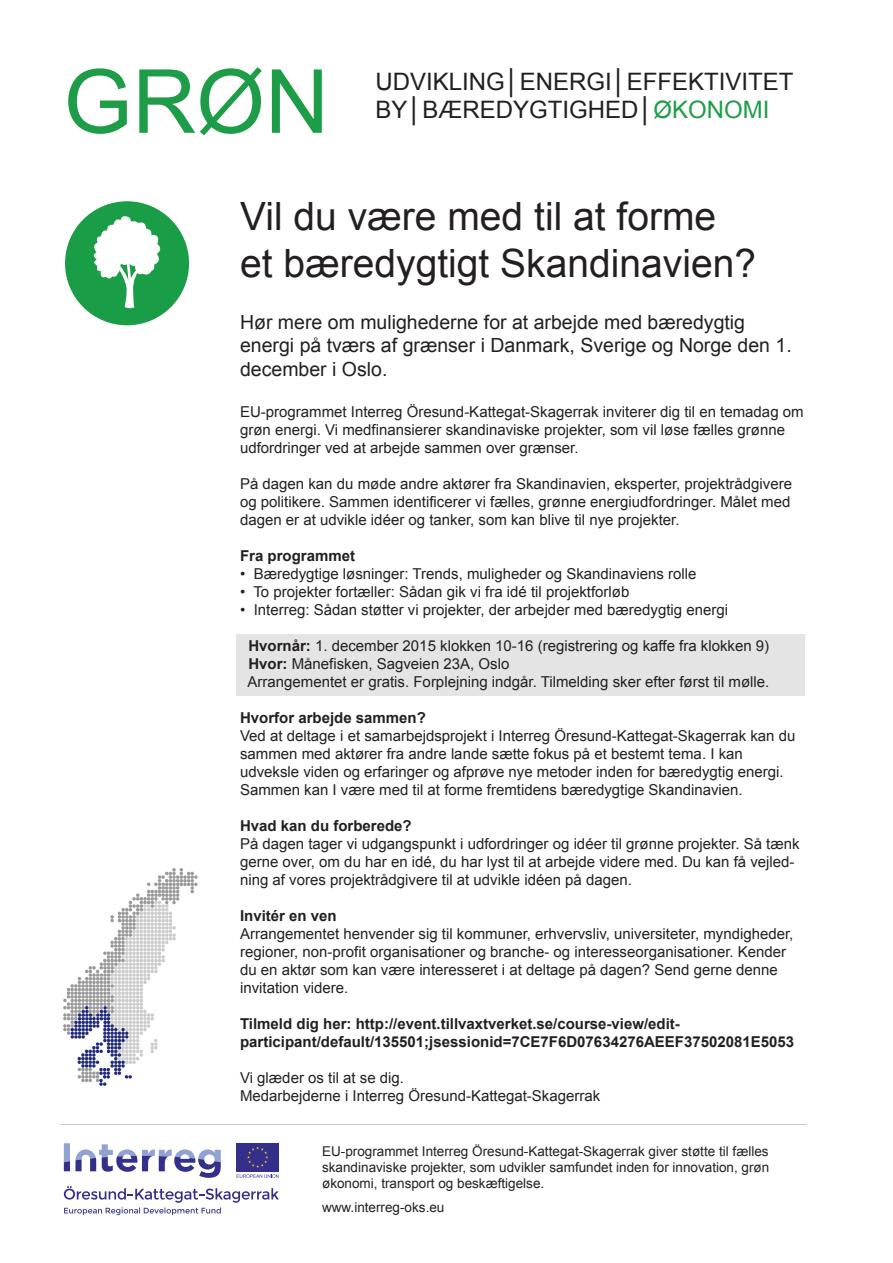
<style>
.page{position:relative;width:893px;height:1263px;background:#fff}
.page>*{position:absolute;margin:0;border:0;box-sizing:border-box;transform-origin:0 0}
.t1{font:88.5px "Arial";color:#1d9d48}
.t2{font:39px/46.8px "Arial";color:#231f20}
.t3{font:24px/28.8px "Arial";color:#231f20}
.t4{font:19.5px/23.4px "Arial";color:#231f20}
.t5{font:15px/18px "Arial";color:#231f20}
.t6{font:700 15px/18px "Arial";color:#231f20}
.t7{font:13.5px/16.2px "Arial";color:#231f20;text-align:justify}
.s1{color:#1d9d48}
.s2{font-weight:700}
</style>
<div class="page">
<svg style="left:64px;top:1186px;width:215px;height:29px"></svg>
<svg style="left:64px;top:1143px;width:157px;height:35px"></svg>
<div style="left:237px;top:1143px;width:42px;height:28px;background:#332f8a"></div>
<svg style="left:247px;top:1147px;width:21px;height:21px"></svg>
<svg style="left:237px;top:1174px;width:42px;height:4px"></svg>
<div style="left:65px;top:201px;width:124px;height:124px;background:#1a9d47;border-radius:50%"></div>
<svg style="left:93px;top:216px;width:68px;height:92px"></svg>
<img style="left:63px;top:868px;width:135px;height:218px">
<div style="left:236px;top:634px;width:568px;height:61px;background:#e5e4e4"></div>
<h1 class="t1" style="left:64px;top:44px;width:267px">GRØN</h1>
<h3 class="t3" style="left:376px;top:67px;width:420px">UDVIKLING│ENERGI│EFFEKTIVITET<br>BY│BÆREDYGTIGHED│<span class="s1">ØKONOMI</span></h3>
<h2 class="t2" style="left:240px;top:193px;width:517px">Vil du være med til at forme et bæredygtigt Skandinavien?</h2>
<h3 class="t4" style="left:240px;top:310px;width:553px">Hør mere om mulighederne for at arbejde med bæredygtig energi på tværs af grænser i Danmark, Sverige og Norge den 1. december i Oslo.</h3>
<p class="t5" style="left:240px;top:403px;width:565px">EU-programmet Interreg Öresund-Kattegat-Skagerrak inviterer dig til en temadag om grøn energi. Vi medfinansierer skandinaviske projekter, som vil løse fælles grønne udfordringer ved at arbejde sammen over grænser.</p>
<p class="t5" style="left:240px;top:475px;width:553px;text-align:justify">På dagen kan du møde andre aktører fra Skandinavien, eksperter, projektrådgivere og politikere. Sammen identificerer vi fælles, grønne energiudfordringer. Målet med dagen er at udvikle idéer og tanker, som kan blive til nye projekter.</p>
<p class="t6" style="left:240px;top:547px;width:117px">Fra programmet</p>
<p class="t5" style="left:240px;top:565px;width:458px">• Bæredygtige løsninger: Trends, muligheder og Skandinaviens rolle</p>
<p class="t5" style="left:240px;top:583px;width:391px">• To projekter fortæller: Sådan gik vi fra idé til projektforløb</p>
<p class="t5" style="left:240px;top:601px;width:489px">• Interreg: Sådan støtter vi projekter, der arbejder med bæredygtig energi</p>
<p class="t5" style="left:248px;top:637px;width:523px"><span class="s2">Hvornår:</span> 1. december 2015 klokken 10-16 (registrering og kaffe fra klokken 9)<br><span class="s2">Hvor:</span> Månefisken, Sagveien 23A, Oslo<br>Arrangementet er gratis. Forplejning indgår. Tilmelding sker efter først til mølle.</p>
<p class="t6" style="left:240px;top:709px;width:187px">Hvorfor arbejde sammen?</p>
<p class="t5" style="left:240px;top:727px;width:557px">Ved at deltage i et samarbejdsprojekt i Interreg Öresund-Kattegat-Skagerrak kan du sammen med aktører fra andre lande sætte fokus på et bestemt tema. I kan udveksle viden og erfaringer og afprøve nye metoder inden for bæredygtig energi.<br>Sammen kan I være med til at forme fremtidens bæredygtige Skandinavien.</p>
<p class="t6" style="left:240px;top:817px;width:173px">Hvad kan du forberede?</p>
<p class="t5" style="left:240px;top:835px;width:561px">På dagen tager vi udgangspunkt i udfordringer og idéer til grønne projekter. Så tænk gerne over, om du har en idé, du har lyst til at arbejde videre med. Du kan få vejled&shy;ning af vores projektrådgivere til at udvikle idéen på dagen.</p>
<p class="t6" style="left:240px;top:907px;width:98px">Invitér en ven</p>
<p class="t5" style="left:240px;top:925px;width:555px">Arrangementet henvender sig til kommuner, erhvervsliv, universiteter, myndigheder, regioner, non-profit organisationer og branche- og interesseorganisationer. Kender du en aktør som kan være interesseret i at deltage på dagen? Send gerne denne invitation videre.</p>
<p class="t6" style="left:240px;top:1015px;width:556px">Tilmeld dig her: http://event.tillvaxtverket.se/course-view/edit&shy;participant/default/135501;jsessionid=7CE7F6D07634276AEEF37502081E5053</p>
<p class="t5" style="left:240px;top:1069px;width:362px">Vi glæder os til at se dig.<br>Medarbejderne i Interreg Öresund-Kattegat-Skagerrak</p>
<p class="t7" style="left:322px;top:1143px;width:449px">EU-programmet Interreg Öresund-Kattegat-Skagerrak giver støtte til fælles skandinaviske projekter, som udvikler samfundet inden for innovation, grøn økonomi, transport og beskæftigelse.</p>
<p class="t7" style="left:322px;top:1199px;width:124px">www.interreg-oks.eu</p>
</div>
